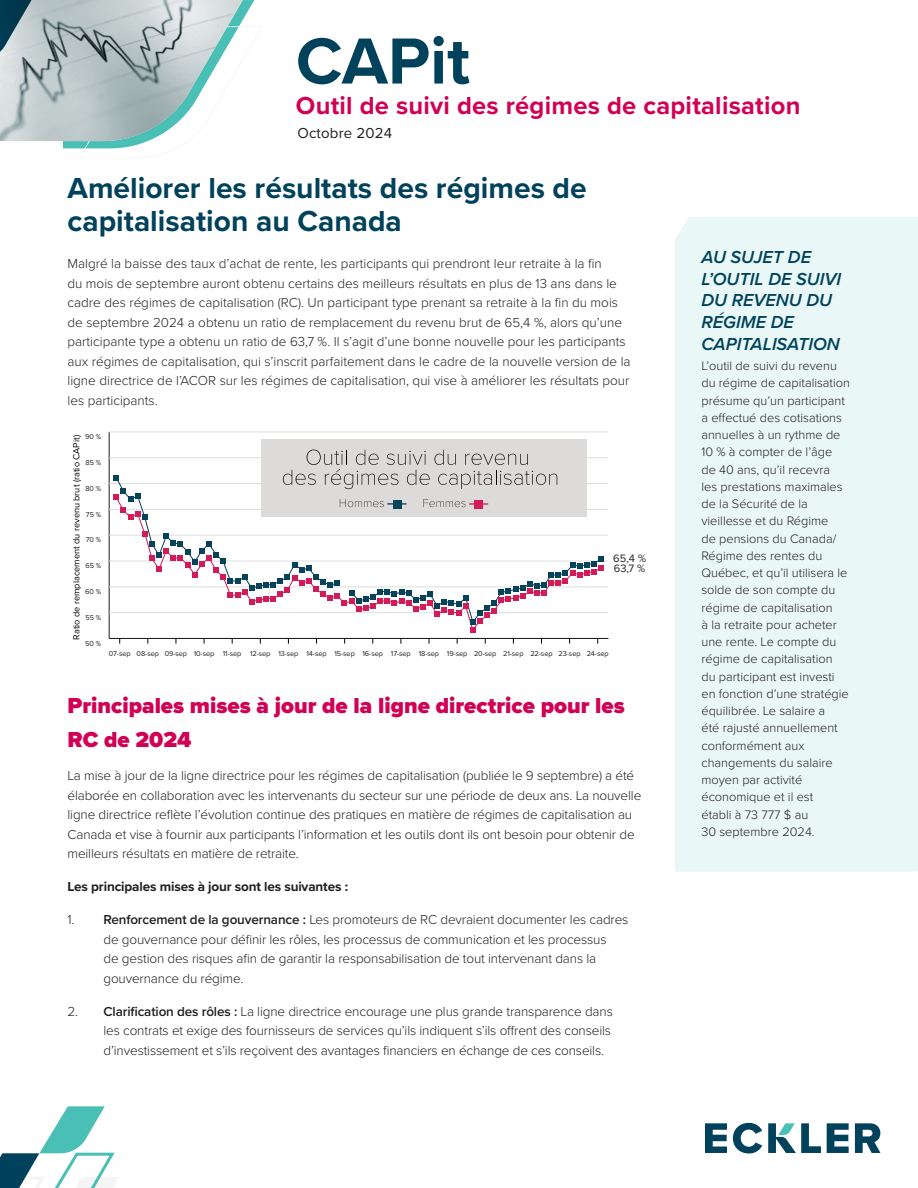
<style>
.page{position:relative;width:918px;height:1188px;background:#fff}
.page>*{position:absolute;margin:0;border:0;box-sizing:border-box;transform-origin:0 0}
.t1{font:700 67.5px "Proxima Nova";color:#00425b}
.body_heading{font:700 30px/33px "Proxima Nova";color:#00425b}
.t2{font:700 25.5px "Proxima Nova";letter-spacing:.01em;color:#d10055}
.subbheader{font:900 22.5px/34.5px "Proxima Nova";color:#d10055}
.sidebar_A_header{font:italic 600 18px/21.6px "Proxima Nova";color:#00425c}
.t3{font:15px "Proxima Nova";letter-spacing:.01em;color:#231f20}
.body_copy_new{font:300 13.5px/19.5px "Proxima Nova";letter-spacing:-.01em;color:#231f20}
.body_copy_new-2{font:700 13.5px "Proxima Nova";letter-spacing:-.01em;color:#231f20}
.body_copy{font:300 12.75px/17.2px "Proxima Nova";color:#231f20}
.t4{font:11.1px/10.4px "Proxima Nova";color:#231f20}
.t5{font:9.15px "Proxima Nova";color:#040503}
.t6{font:7.35px "Proxima Nova";letter-spacing:-.01em;color:#231f20}
.s1{font-weight:600}
</style>
<div class="page">
<svg style="left:705px;top:1123px;width:22px;height:30px"></svg>
<svg style="left:733px;top:1123px;width:29px;height:31px"></svg>
<svg style="left:768px;top:1123px;width:53px;height:30px"></svg>
<svg style="left:827px;top:1123px;width:22px;height:30px"></svg>
<svg style="left:855px;top:1123px;width:25px;height:30px"></svg>
<svg style="left:0;top:1106px;width:115px;height:82px"></svg>
<svg style="left:0;top:0;width:255px;height:149px"></svg>
<div style="left:675px;top:217px;width:243px;height:655px;background:#e9f7f6"></div>
<hr style="left:109px;top:432px;width:1px;height:206px;background:#231f20">
<hr style="left:109px;top:638px;width:499px;height:1px;background:#231f20">
<hr style="left:109px;top:612px;width:499px;height:1px;background:#dddee0">
<hr style="left:109px;top:587px;width:499px;height:1px;background:#dddee0">
<hr style="left:109px;top:561px;width:499px;height:1px;background:#dddee0">
<hr style="left:109px;top:535px;width:499px;height:1px;background:#dddee0">
<hr style="left:109px;top:509px;width:499px;height:1px;background:#dddee0">
<hr style="left:109px;top:483px;width:499px;height:1px;background:#dddee0">
<hr style="left:109px;top:457px;width:499px;height:1px;background:#dddee0">
<hr style="left:109px;top:432px;width:499px;height:1px;background:#dddee0">
<div style="left:261px;top:439px;width:325px;height:78px;background:#dcdbda"></div>
<svg style="left:113px;top:450px;width:491px;height:194px"></svg>
<h1 class="t1" style="left:296px;top:11px;width:176px">CAPit</h1>
<h3 class="t2" style="left:296px;top:87px;width:506px">Outil de suivi des régimes de capitalisation</h3>
<p class="t3" style="left:297px;top:122px;width:96px">Octobre 2024</p>
<p class="body_heading" style="left:68px;top:170px;width:521px">Améliorer les résultats des régimes de capitalisation au Canada</p>
<p class="body_copy_new" style="left:68px;top:253px;width:565px">Malgré la baisse des taux d’achat de rente, les participants qui prendront leur retraite à la fin<br>du mois de septembre auront obtenu certains des meilleurs résultats en plus de 13 ans dans le cadre des régimes de capitalisation (RC). Un participant type prenant sa retraite à la fin du mois de septembre 2024 a obtenu un ratio de remplacement du revenu brut de 65,4 %, alors qu’une participante type a obtenu un ratio de 63,7 %. Il s’agit d’une bonne nouvelle pour les participants aux régimes de capitalisation, qui s’inscrit parfaitement dans le cadre de la nouvelle version de la ligne directrice de l’ACOR sur les régimes de capitalisation, qui vise à améliorer les résultats pour les participants.</p>
<p class="t6" style="left:85px;top:431px;width:18px">90 %</p>
<p class="t5" style="left:69px;top:640px;width:206px;rotate:-90deg">Ratio de remplacement du revenu brut (ratio CAPit)</p>
<p class="t6" style="left:86px;top:457px;width:17px">85 %</p>
<p class="t6" style="left:85px;top:483px;width:18px">80 %</p>
<p class="t6" style="left:86px;top:509px;width:17px">75 %</p>
<p class="t6" style="left:86px;top:535px;width:17px">70 %</p>
<p class="t6" style="left:85px;top:560px;width:17px">65 %</p>
<p class="t6" style="left:85px;top:586px;width:18px">60 %</p>
<p class="t6" style="left:85px;top:612px;width:17px">55 %</p>
<p class="t6" style="left:85px;top:638px;width:18px">50 %</p>
<p class="t4" style="left:613px;top:553px;width:34px">65,4 %<br>63,7 %</p>
<p class="t6" style="left:109px;top:648px;width:501px">07-sep 08-sep 09-sep 10-sep 11-sep 12-sep 13-sep 14-sep 15-sep 16-sep 17-sep 18-sep 19-sep 20-sep 21-sep 22-sep 23-sep 24-sep</p>
<p class="subbheader" style="left:68px;top:688px;width:559px">Principales mises à jour de la ligne directrice pour les<br>RC de 2024</p>
<p class="body_copy_new" style="left:68px;top:765px;width:575px">La mise à jour de la ligne directrice pour les régimes de capitalisation (publiée le 9 septembre) a été élaborée en collaboration avec les intervenants du secteur sur une période de deux ans. La nouvelle ligne directrice reflète l’évolution continue des pratiques en matière de régimes de capitalisation au Canada et vise à fournir aux participants l’information et les outils dont ils ont besoin pour obtenir de meilleurs résultats en matière de retraite.</p>
<p class="body_copy_new-2" style="left:68px;top:877px;width:282px">Les principales mises à jour sont les suivantes :</p>
<p class="body_copy_new" style="left:104px;top:909px;width:526px;text-indent:-36px">1. <span class="s1">Renforcement de la gouvernance :</span> Les promoteurs de RC devraient documenter les cadres de gouvernance pour définir les rôles, les processus de communication et les processus<br>de gestion des risques afin de garantir la responsabilisation de tout intervenant dans la gouvernance du régime.</p>
<p class="body_copy_new" style="left:104px;top:1001px;width:511px;text-indent:-36px">2. <span class="s1">Clarification des rôles :</span> La ligne directrice encourage une plus grande transparence dans les contrats et exige des fournisseurs de services qu’ils indiquent s’ils offrent des conseils d’investissement et s’ils reçoivent des avantages financiers en échange de ces conseils.</p>
<p class="sidebar_A_header" style="left:701px;top:246px;width:141px">AU SUJET DE<br>L’OUTIL DE SUIVI<br>DU REVENU DU<br>RÉGIME DE<br>CAPITALISATION</p>
<p class="body_copy" style="left:701px;top:356px;width:150px">L’outil de suivi du revenu du régime de capitalisation présume qu’un participant a effectué des cotisations annuelles à un rythme de<br>10 % à compter de l’âge<br>de 40 ans, qu’il recevra<br>les prestations maximales de la Sécurité de la vieillesse et du Régime<br>de pensions du Canada/<br>Régime des rentes du<br>Québec, et qu’il utilisera le solde de son compte du régime de capitalisation<br>à la retraite pour acheter une rente. Le compte du régime de capitalisation<br>du participant est investi en fonction d’une stratégie équilibrée. Le salaire a<br>été rajusté annuellement conformément aux changements du salaire moyen par activité économique et il est<br>établi à 73 777 $ au<br>30 septembre 2024.</p>
</div>
